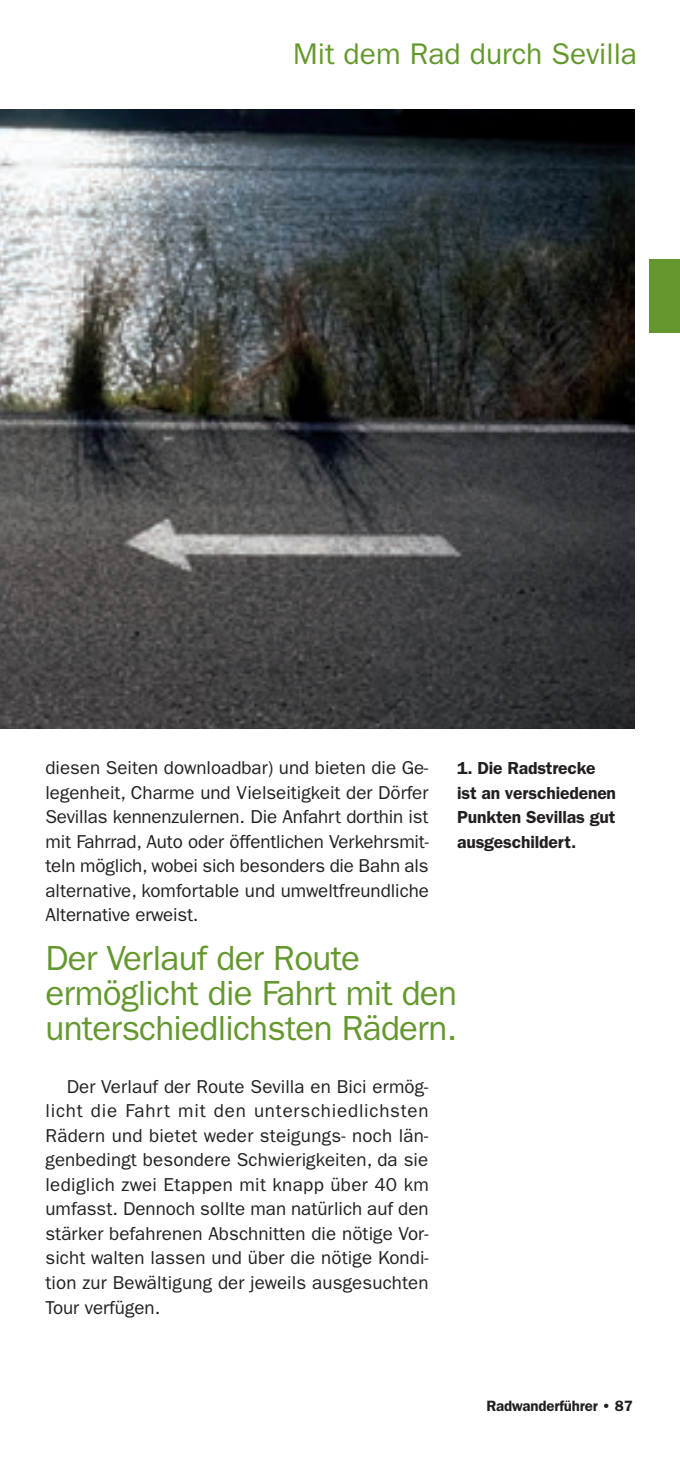
<style>
.page{position:relative;width:680px;height:1480px;background:#fff}
.page>*{position:absolute;margin:0;border:0;box-sizing:border-box;transform-origin:0 0}
.t1{font:35px/35px "ITC Franklin Gothic Std";letter-spacing:-.02em;color:#64982f}
.t2{font:30px "ITC Franklin Gothic Std";color:#64982f}
.t3{font:18.75px/24.5px "ITC Franklin Gothic Std";color:#231f20;text-align:justify}
.t4{font:600 17.5px/24.5px "ITC Franklin Gothic Std";letter-spacing:-.01em;color:#231f20}
.t5{font:600 15px "ITC Franklin Gothic Std";letter-spacing:-.01em;color:#231f20}
</style>
<div class="page">
<div style="left:648px;top:260px;width:31px;height:73px;background:#64982f"></div>
<img style="left:0;top:109px;width:634px;height:619px">
<h2 class="t2" style="left:293px;top:36px;width:345px">Mit dem Rad durch Sevilla</h2>
<p class="t3" style="left:45px;top:756px;width:384px">diesen Seiten downloadbar) und bieten die Ge&shy;legenheit, Charme und Vielseitigkeit der Dörfer Sevillas kennenzulernen. Die Anfahrt dorthin ist mit Fahrrad, Auto oder öffentlichen Verkehrsmit&shy;teln möglich, wobei sich besonders die Bahn als alternative, komfortable und umweltfreundliche Alternative erweist.</p>
<p class="t4" style="left:456px;top:756px;width:160px">1. Die Radstrecke ist an verschiedenen<br>Punkten Sevillas gut ausgeschildert.</p>
<h1 class="t1" style="left:45px;top:941px;width:413px">Der Verlauf der Route ermöglicht die Fahrt mit den unterschiedlichsten Rädern.</h1>
<p class="t3" style="left:45px;top:1074px;width:384px;text-indent:21px">Der Verlauf der Route Sevilla en Bici ermög&shy;licht die Fahrt mit den unterschiedlichsten Rädern und bietet weder steigungs- noch län&shy;genbedingt besondere Schwierigkeiten, da sie lediglich zwei Etappen mit knapp über 40 km umfasst. Dennoch sollte man natürlich auf den stärker befahrenen Abschnitten die nötige Vor&shy;sicht walten lassen und über die nötige Kondi&shy;tion zur Bewältigung der jeweils ausgesuchten Tour verfügen.</p>
<p class="t5" style="left:486px;top:1397px;width:148px">Radwanderführer • 87</p>
</div>
